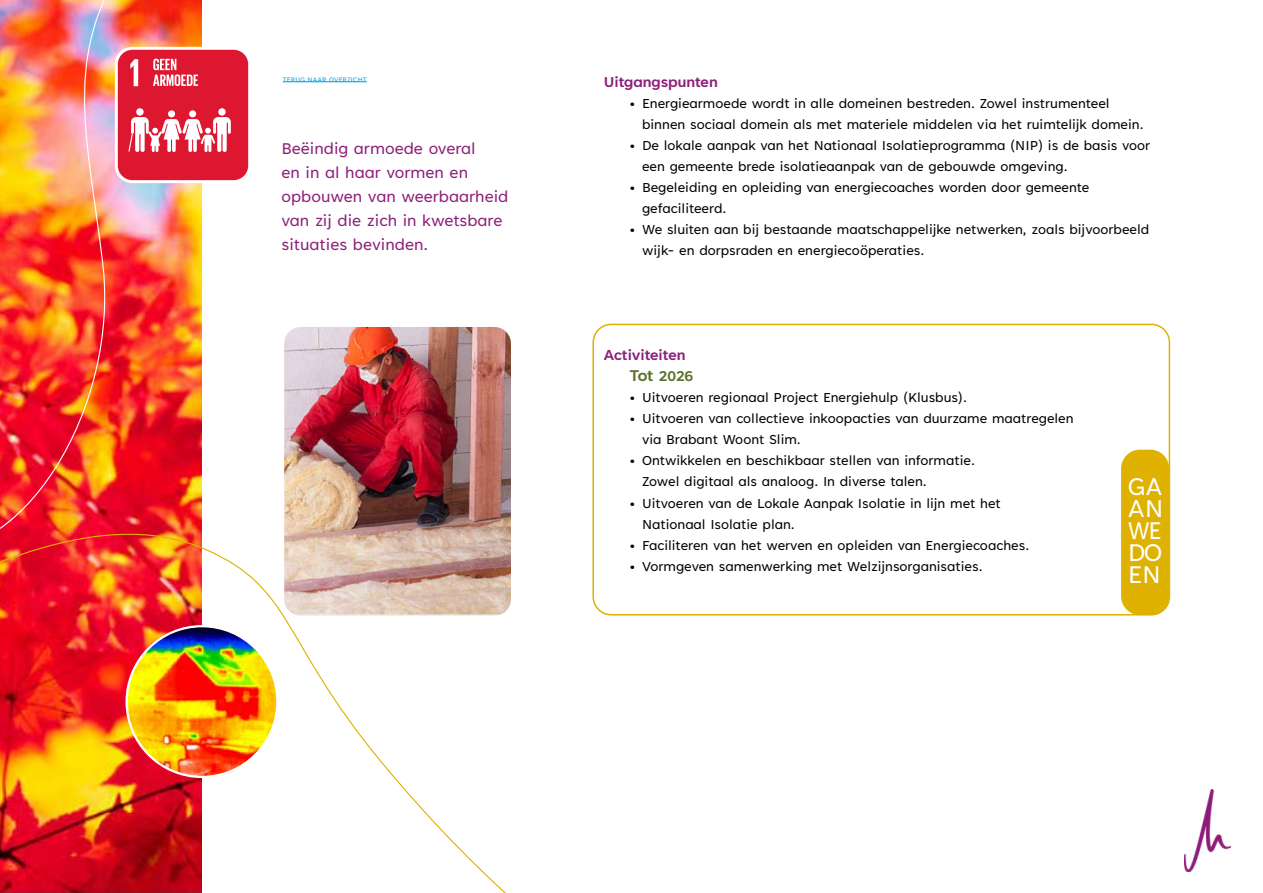
<style>
.page{position:relative;width:1263px;height:893px;background:#fff}
.page>*{position:absolute;margin:0;border:0;box-sizing:border-box;transform-origin:0 0}
.t1{font:27.9px/21.9px "Tenorite";color:#fff;text-align:justify}
.t2{font:18px/24px "Tenorite";color:#8d207a}
.t3{font:700 16.5px/21px "Tenorite";color:#8d207a}
.t4{font:15px "Tenorite";color:#000}
.t5{font:7.5px "Tenorite";letter-spacing:.01em;color:#009fe3}
.s1{font-weight:700;font-size:22.5px}
.s2{font-size:18px;color:#5d722e}
.s3{color:#5d722e}
</style>
<div class="page">
<img style="left:0;top:0;width:295px;height:499px">
<img style="left:1184px;top:789px;width:46px;height:83px">
<hr style="left:283px;top:82px;width:84px;height:1px;background:#009fe3">
<div style="left:592px;top:324px;width:578px;height:291px;border:2px solid #dfb100;border-radius:18px"></div>
<div style="left:1122px;top:450px;width:46px;height:164px;background:#dfb100;border-radius:18px"></div>
<div style="left:1121px;top:450px;width:48px;height:165px;border:2px solid #dfb100;border-radius:18px"></div>
<svg style="left:116px;top:48px;width:133px;height:134px;background:#e34054"></svg>
<div style="left:115px;top:47px;width:136px;height:136px;border:3px solid #fff;border-radius:16px"></div>
<img style="left:0;top:499px;width:506px;height:394px">
<img style="left:127px;top:626px;width:150px;height:151px;border-radius:75px">
<img style="left:283px;top:326px;width:227px;height:290px">
<div style="left:283px;top:325px;width:229px;height:292px;border:1px solid #fff;border-radius:17px"></div>
<p class="t5" style="left:283px;top:75px;width:86px">TERUG NAAR OVERZICHT</p>
<p class="t2" style="left:281px;top:137px;width:228px">Beëindig armoede overal<br>en in al haar vormen en opbouwen van weerbaarheid van zij die zich in kwetsbare situaties bevinden.</p>
<p class="t3" style="left:604px;top:73px;width:115px">Uitgangspunten</p>
<p class="t4" style="left:629px;top:96px;width:482px"><span class="s1">·</span> Energiearmoede wordt in alle domeinen bestreden. Zowel instrumenteel</p>
<p class="t4" style="left:642px;top:117px;width:503px">binnen sociaal domein als met materiele middelen via het ruimtelijk domein.</p>
<p class="t4" style="left:629px;top:138px;width:522px"><span class="s1">·</span> De lokale aanpak van het Nationaal Isolatieprogramma (NIP) is de basis voor</p>
<p class="t4" style="left:642px;top:159px;width:427px">een gemeente brede isolatieaanpak van de gebouwde omgeving.</p>
<p class="t4" style="left:629px;top:180px;width:462px"><span class="s1">·</span> Begeleiding en opleiding van energiecoaches worden door gemeente</p>
<p class="t4" style="left:642px;top:201px;width:86px">gefaciliteerd.</p>
<p class="t4" style="left:629px;top:222px;width:521px"><span class="s1">·</span> We sluiten aan bij bestaande maatschappelijke netwerken, zoals bijvoorbeeld</p>
<p class="t4" style="left:642px;top:243px;width:284px">wijk- en dorpsraden en energiecoöperaties.</p>
<p class="t3" style="left:629px;top:346px;width:65px;text-indent:-26px">Activiteiten<br><span class="s2">Tot</span> <span class="s3">2026</span></p>
<p class="t4" style="left:629px;top:390px;width:339px"><span class="s1">·</span> Uitvoeren regionaal Project Energiehulp (Klusbus).</p>
<p class="t4" style="left:629px;top:411px;width:446px"><span class="s1">·</span> Uitvoeren van collectieve inkoopacties van duurzame maatregelen</p>
<p class="t4" style="left:642px;top:432px;width:160px">via Brabant Woont Slim.</p>
<p class="t4" style="left:629px;top:453px;width:347px"><span class="s1">·</span> Ontwikkelen en beschikbaar stellen van informatie.</p>
<p class="t4" style="left:642px;top:474px;width:286px">Zowel digitaal als analoog. In diverse talen.</p>
<p class="t4" style="left:629px;top:495px;width:373px"><span class="s1">·</span> Uitvoeren van de Lokale Aanpak Isolatie in lijn met het</p>
<p class="t4" style="left:642px;top:516px;width:154px">Nationaal Isolatie plan.</p>
<p class="t4" style="left:629px;top:537px;width:401px"><span class="s1">·</span> Faciliteren van het werven en opleiden van Energiecoaches.</p>
<p class="t4" style="left:629px;top:558px;width:355px"><span class="s1">·</span> Vormgeven samenwerking met Welzijnsorganisaties.</p>
<h1 class="t1" style="left:1128px;top:477px;width:37px">GA AN WE DO EN</h1>
</div>
